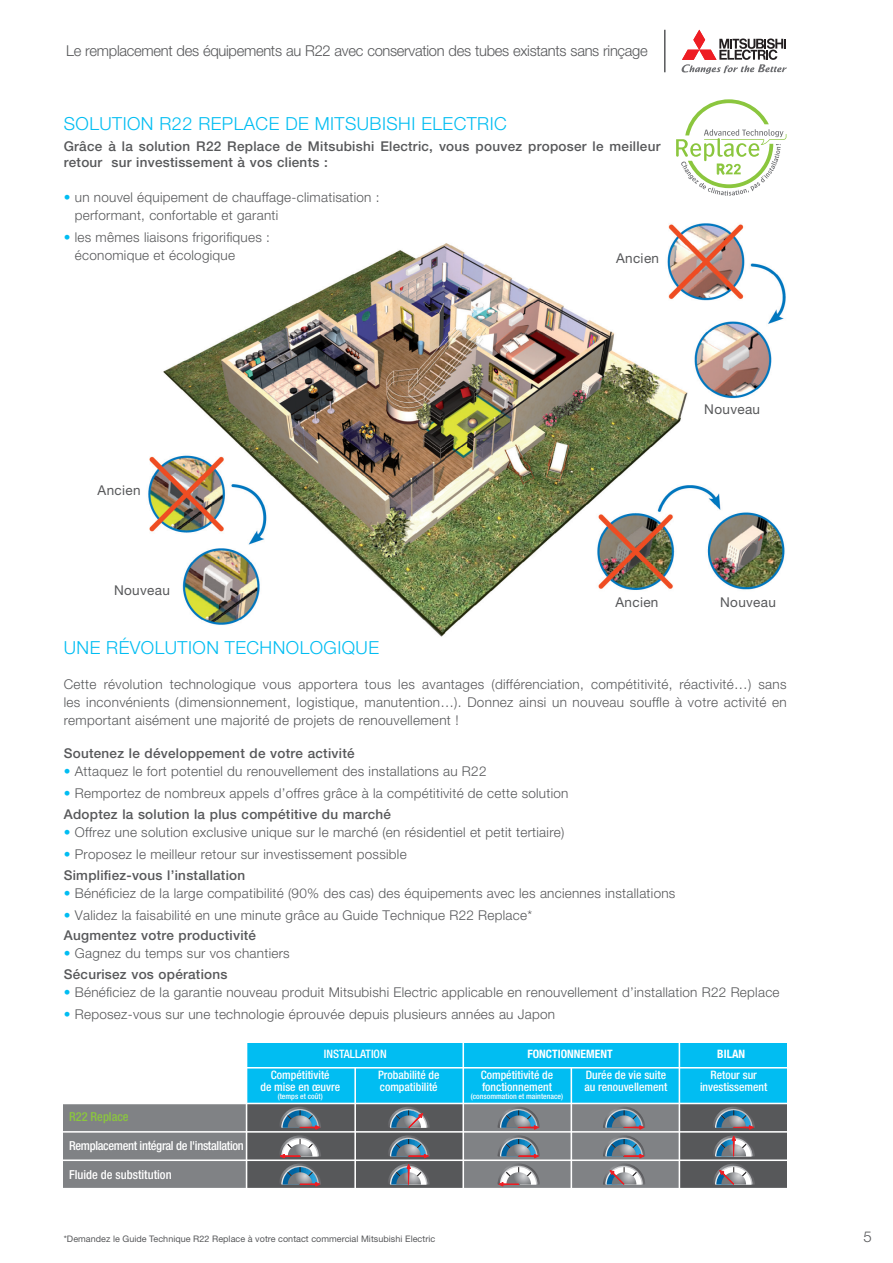
<style>
.page{position:relative;width:893px;height:1263px;background:#fff}
.page>*{position:absolute;margin:0;border:0;box-sizing:border-box;transform-origin:0 0}
.t1{font:300 18px "Helvetica Neue LT Std";letter-spacing:.025em;color:#01bdf2}
.t2{font:300 15px "Helvetica Neue LT Std";letter-spacing:-.02em;color:#57585a}
.t3{font:300 13.5px/18px "Helvetica Neue LT Std";letter-spacing:.02em;color:#57585a}
.t4{font:500 13.5px/16.2px "Helvetica Neue LT Std";letter-spacing:.02em;color:#57585a}
.t5{font:13.5px "Helvetica Neue LT Std";letter-spacing:.025em;color:#57585a}
.t6{font:500 condensed 12.45px "Helvetica Neue LT Pro";letter-spacing:-.025em;color:#fff}
.t7{font:500 condensed 12.45px "Helvetica Neue LT Pro";color:#fff}
.t8{font:500 condensed 12.45px "Helvetica Neue LT Pro";color:#8bc63e}
.t9{font:500 condensed 11.55px/11.6px "Helvetica Neue LT Std";color:#fff}
.t10{font:700 condensed 11.55px "Helvetica Neue LT Std";color:#fff}
.t11{font:9px "Helvetica Neue LT Std";letter-spacing:.005em;color:#57585a}
.t12{font:500 condensed 7.8px "Helvetica Neue LT Std";color:#fff}
.s1{color:#01bdf2}
.s2{font-weight:500}
</style>
<div class="page">
<hr style="left:664px;top:30px;width:1px;height:42px;background:#57585a">
<svg style="left:681px;top:29px;width:106px;height:45px"></svg>
<img style="left:148px;top:223px;width:638px;height:414px">
<svg style="left:676px;top:99px;width:110px;height:97px"></svg>
<div style="left:247px;top:1068px;width:216px;height:121px;background:#57585a"></div>
<div style="left:463px;top:1068px;width:216px;height:121px;background:#808285"></div>
<div style="left:679px;top:1068px;width:108px;height:121px;background:#57585a"></div>
<div style="left:64px;top:1103px;width:183px;height:86px;background:#808285"></div>
<div style="left:247px;top:1043px;width:540px;height:60px;background:#01bdf2"></div>
<hr style="left:246px;top:1043px;width:1px;height:146px;background:#fff">
<hr style="left:354px;top:1068px;width:2px;height:121px;background:#fff">
<hr style="left:462px;top:1043px;width:2px;height:146px;background:#fff">
<hr style="left:571px;top:1068px;width:1px;height:121px;background:#fff">
<hr style="left:679px;top:1043px;width:1px;height:146px;background:#fff">
<hr style="left:64px;top:1103px;width:723px;height:1px;background:#fff">
<hr style="left:64px;top:1131px;width:723px;height:1px;background:#fff">
<hr style="left:64px;top:1159px;width:723px;height:2px;background:#fff">
<hr style="left:64px;top:1067px;width:723px;height:1px;background:#fff">
<svg style="left:268px;top:1107px;width:64px;height:80px"></svg>
<svg style="left:486px;top:1107px;width:65px;height:80px"></svg>
<svg style="left:701px;top:1107px;width:55px;height:81px"></svg>
<svg style="left:592px;top:1107px;width:54px;height:81px"></svg>
<hr style="left:64px;top:1188px;width:723px;height:1px;background:#fff">
<svg style="left:376px;top:1107px;width:55px;height:81px"></svg>
<p class="t2" style="left:66px;top:46px;width:583px">Le remplacement des équipements au R22 avec conservation des tubes existants sans rinçage</p>
<h1 class="t1" style="left:64px;top:117px;width:445px">SOLUTION R22 REPLACE DE MITSUBISHI ELECTRIC</h1>
<p class="t4" style="left:64px;top:139px;width:598px">Grâce à la solution R22 Replace de Mitsubishi Electric, vous pouvez proposer le meilleur retour sur investissement à vos clients :</p>
<p class="t3" style="left:75px;top:190px;width:306px;text-indent:-11px"><span class="s1">•</span> un nouvel équipement de chauffage-climatisation : performant, confortable et garanti</p>
<p class="t3" style="left:75px;top:230px;width:197px;text-indent:-11px"><span class="s1">•</span> les mêmes liaisons frigorifiques : économique et écologique</p>
<p class="t5" style="left:616px;top:254px;width:45px">Ancien</p>
<p class="t5" style="left:98px;top:485px;width:45px">Ancien</p>
<p class="t5" style="left:704px;top:404px;width:57px">Nouveau</p>
<p class="t5" style="left:114px;top:585px;width:57px">Nouveau</p>
<p class="t5" style="left:615px;top:597px;width:45px">Ancien</p>
<p class="t5" style="left:720px;top:597px;width:57px">Nouveau</p>
<h1 class="t1" style="left:64px;top:641px;width:317px">UNE RÉVOLUTION TECHNOLOGIQUE</h1>
<p class="t3" style="left:64px;top:676px;width:724px;text-align:justify">Cette révolution technologique vous apportera tous les avantages (différenciation, compétitivité, réactivité…) sans les inconvénients (dimensionnement, logistique, manutention…). Donnez ainsi un nouveau souffle à votre activité en remportant aisément une majorité de projets de renouvellement !</p>
<p class="t4" style="left:64px;top:747px;width:292px">Soutenez le développement de votre activité</p>
<p class="t3" style="left:64px;top:764px;width:424px"><span class="s1">•</span> Attaquez le fort potentiel du renouvellement des installations au R22</p>
<p class="t3" style="left:64px;top:785px;width:506px;line-height:20.4px"><span class="s1">•</span> Remportez de nombreux appels d’offres grâce à la compétitivité de cette solution<br><span class="s2">Adoptez la solution la plus compétitive du marché</span></p>
<p class="t3" style="left:64px;top:824px;width:502px"><span class="s1">•</span> Offrez une solution exclusive unique sur le marché (en résidentiel et petit tertiaire)</p>
<p class="t3" style="left:64px;top:845px;width:344px;line-height:20.4px"><span class="s1">•</span> Proposez le meilleur retour sur investissement possible<br><span class="s2">Simplifiez-vous l’installation</span></p>
<p class="t3" style="left:64px;top:885px;width:613px"><span class="s1">•</span> Bénéficiez de la large compatibilité (90% des cas) des équipements avec les anciennes installations</p>
<p class="t3" style="left:64px;top:906px;width:470px;line-height:20.4px"><span class="s1">•</span> Validez la faisabilité en une minute grâce au Guide Technique R22 Replace*<br><span class="s2">Augmentez votre productivité</span></p>
<p class="t3" style="left:64px;top:945px;width:227px;line-height:20.4px"><span class="s1">•</span> Gagnez du temps sur vos chantiers<br><span class="s2">Sécurisez vos opérations</span></p>
<p class="t3" style="left:64px;top:984px;width:717px"><span class="s1">•</span> Bénéficiez de la garantie nouveau produit Mitsubishi Electric applicable en renouvellement d’installation R22 Replace</p>
<p class="t3" style="left:64px;top:1006px;width:493px"><span class="s1">•</span> Reposez-vous sur une technologie éprouvée depuis plusieurs années au Japon</p>
<p class="t8" style="left:69px;top:1112px;width:61px">R22 Replace</p>
<p class="t6" style="left:69px;top:1141px;width:176px">Remplacement intégral de l'installation</p>
<p class="t7" style="left:69px;top:1170px;width:104px">Fluide de substitution</p>
<p class="t9" style="left:324px;top:1048px;width:64px">INSTALLATION</p>
<p class="t10" style="left:527px;top:1047px;width:87px">FONCTIONNEMENT</p>
<p class="t10" style="left:717px;top:1047px;width:29px">BILAN</p>
<p class="t9" style="left:378px;top:1069px;width:63px">Probabilité de compatibilité</p>
<p class="t9" style="left:260px;top:1069px;width:81px;text-align:center">Compétitivité<br>de mise en œuvre</p>
<p class="t12" style="left:278px;top:1091px;width:46px">(temps et coût)</p>
<p class="t9" style="left:481px;top:1069px;width:74px">Compétitivité de fonctionnement</p>
<p class="t12" style="left:471px;top:1091px;width:94px">(consommation et maintenace)</p>
<p class="t9" style="left:584px;top:1069px;width:84px">Durée de vie suite au renouvellement</p>
<p class="t9" style="left:700px;top:1069px;width:69px;text-align:center">Retour sur investissement</p>
<p class="t11" style="left:64px;top:1235px;width:373px">*Demandez le Guide Technique R22 Replace à votre contact commercial Mitsubishi Electric</p>
<p class="t2" style="left:863px;top:1231px;width:10px">5</p>
</div>
